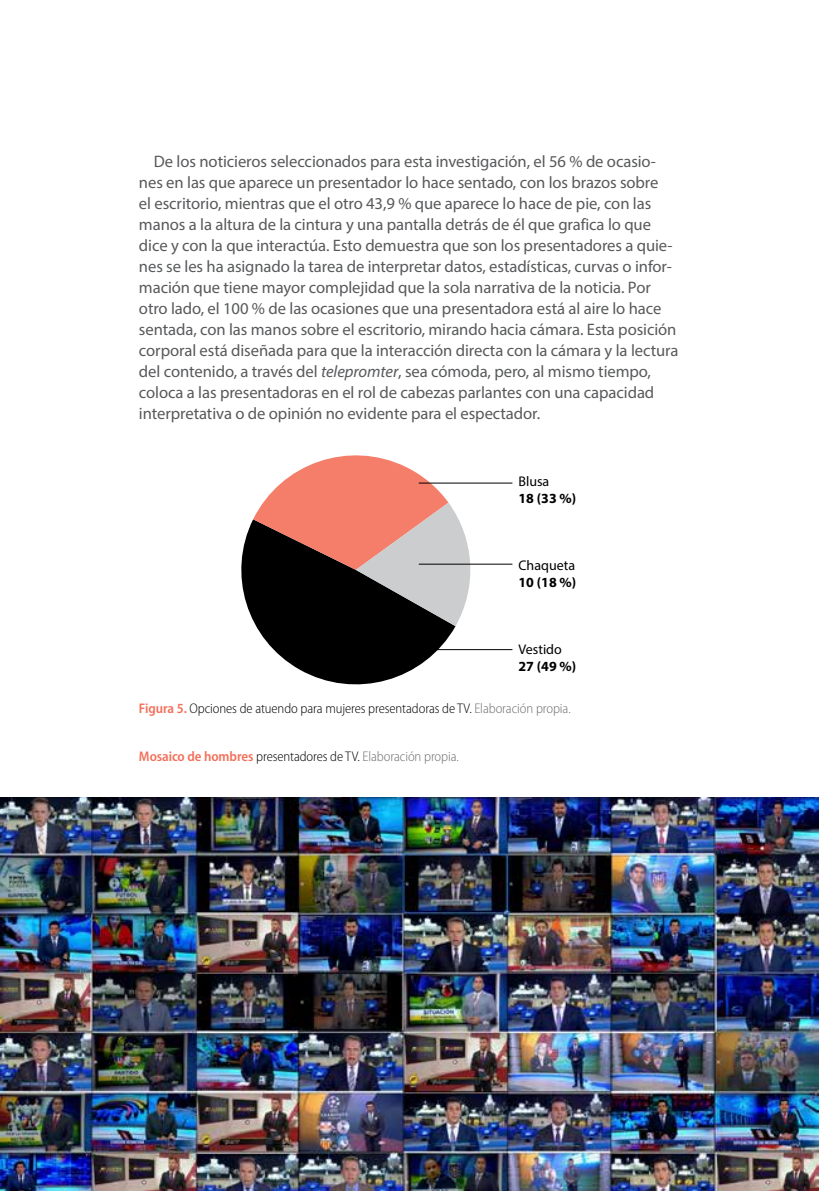
<style>
.page{position:relative;width:819px;height:1191px;background:#fff}
.page>*{position:absolute;margin:0;border:0;box-sizing:border-box;transform-origin:0 0}
.t1{font:16.62px/21px "Myriad Pro";letter-spacing:-.005em;color:#58595b}
.t2{font:300 semi-condensed 14px "Myriad Pro";letter-spacing:-.005em;color:#000}
.t3{font:700 14px "Myriad Pro";color:#000}
.t4{font:14px "Myriad Pro";color:#000}
.s1{font-style:italic}
.s2{font-weight:600;color:#f3705a}
.s3{color:#6d6e71}
</style>
<div class="page">
<svg style="left:241px;top:455px;width:229px;height:229px"></svg>
<hr style="left:419px;top:482px;width:93px;height:1px;background:#000">
<hr style="left:419px;top:564px;width:93px;height:1px;background:#000">
<hr style="left:419px;top:649px;width:93px;height:1px;background:#000">
<img style="left:0;top:797px;width:819px;height:394px">
<p class="t1" style="left:139px;top:151px;width:541px;text-indent:15px">De los noticieros seleccionados para esta investigación, el 56 % de ocasio&shy;nes en las que aparece un presentador lo hace sentado, con los brazos sobre<br>el escritorio, mientras que el otro 43,9 % que aparece lo hace de pie, con las manos a la altura de la cintura y una pantalla detrás de él que grafica lo que dice y con la que interactúa. Esto demuestra que son los presentadores a quie&shy;nes se les ha asignado la tarea de interpretar datos, estadísticas, curvas o infor&shy;mación que tiene mayor complejidad que la sola narrativa de la noticia. Por otro lado, el 100 % de las ocasiones que una presentadora está al aire lo hace sentada, con las manos sobre el escritorio, mirando hacia cámara. Esta posición corporal está diseñada para que la interacción directa con la cámara y la lectura del contenido, a través del <span class="s1">telepromter</span>, sea cómoda, pero, al mismo tiempo, coloca a las presentadoras en el rol de cabezas parlantes con una capacidad interpretativa o de opinión no evidente para el espectador.</p>
<p class="t4" style="left:518px;top:473px;width:32px">Blusa</p>
<p class="t3" style="left:518px;top:489px;width:59px">18 (33 %)</p>
<p class="t4" style="left:518px;top:557px;width:58px">Chaqueta</p>
<p class="t3" style="left:518px;top:573px;width:59px">10 (18 %)</p>
<p class="t4" style="left:518px;top:641px;width:45px">Vestido</p>
<p class="t3" style="left:518px;top:657px;width:59px">27 (49 %)</p>
<p class="t2" style="left:139px;top:700px;width:433px"><span class="s2">Figura 5.</span> Opciones de atuendo para mujeres presentadoras de TV. <span class="s3">Elaboración propia.</span></p>
<p class="t2" style="left:139px;top:747px;width:321px"><span class="s2">Mosaico de hombres</span> presentadores de TV. <span class="s3">Elaboración propia.</span></p>
</div>
